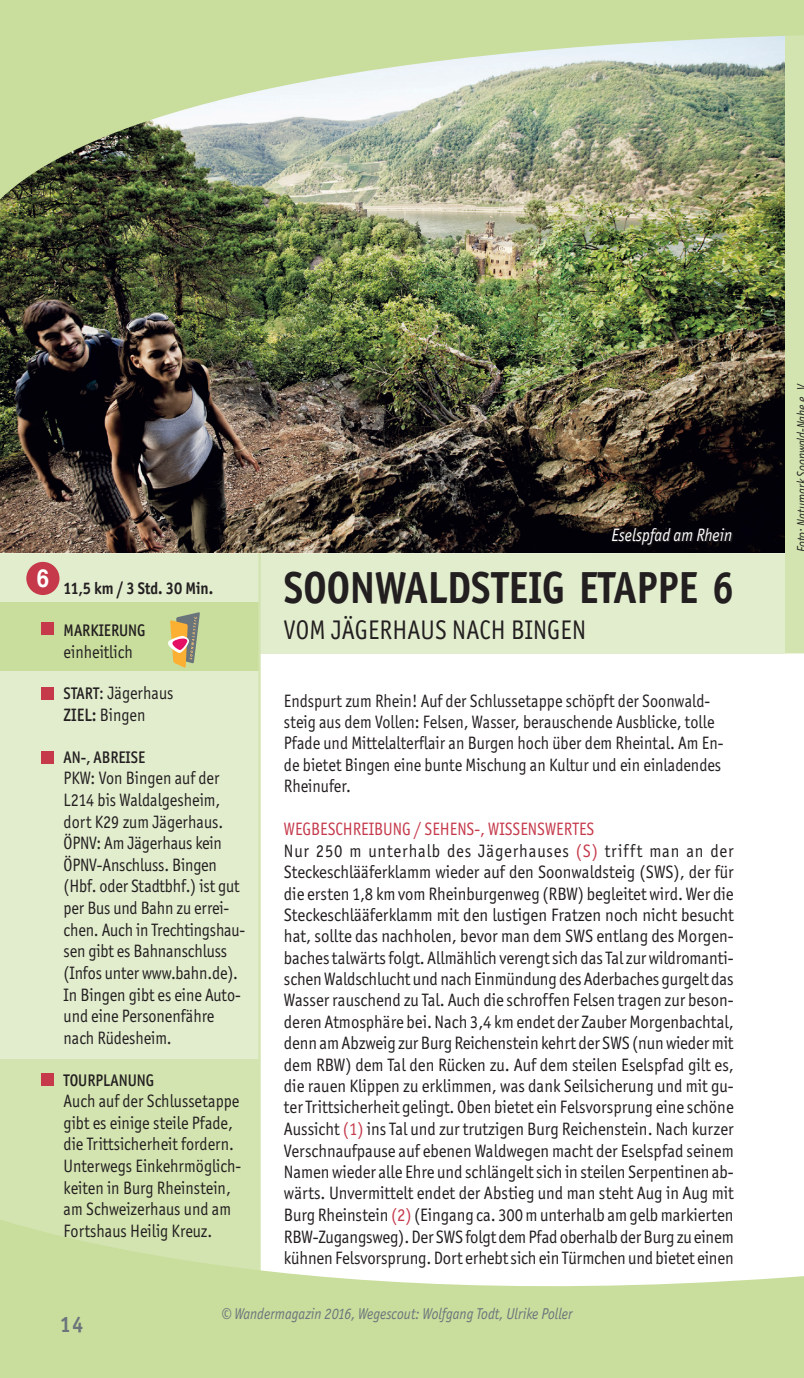
<style>
.page{position:relative;width:804px;height:1378px;background:#fff}
.page>*{position:absolute;margin:0;border:0;box-sizing:border-box;transform-origin:0 0}
.t1{font:700 45px "Officina Sans ITC Std";color:#231f20;scale:.9 1}
.t2{font:27px "Officina Sans ITC Std";letter-spacing:.01em;color:#231f20;scale:.9 1}
.t3{font:700 24.75px "Helvetica";color:#fff;scale:.9 1}
.t4{font:700 22.5px "Officina Sans ITC Std";color:#6a757b;scale:.9 1}
.t5{font:18px/21.4px "Officina Sans ITC Std";color:#231f20;scale:.93 1}
.t6{font:18px/21.6px "Officina Sans ITC Std";color:#231f20;scale:.9 1}
.t7{font:italic 18px "Officina Sans ITC Std";color:#fff;scale:.9 1}
.t8{font:500 16.88px "Officina Sans ITC Std";color:#231f20;scale:.9 1}
.t9{font:700 16.88px "Officina Sans ITC Std";color:#231f20;scale:.9 1}
.t10{font:italic 15.75px "Officina Sans ITC Std";color:#6a757b;scale:.9 1}
.t11{font:italic 13.5px "Officina Sans ITC Std";color:#231f20;scale:.9 1}
.s1{font-weight:500;font-size:16.88px}
.s2{font-weight:500}
.s3{color:#c5394b}
.s4{font-style:normal}
</style>
<div class="page">
<div style="left:751px;top:2px;width:53px;height:651px;background:#d3e4b0"></div>
<div style="left:0;top:818px;width:258px;height:499px;background:#d3e4b0"></div>
<div style="left:64px;top:551px;width:720px;height:102px;background:#e2edce"></div>
<div style="left:0;top:552px;width:258px;height:506px;background:#e2edce"></div>
<div style="left:0;top:602px;width:258px;height:69px;background:#c9de9d"></div>
<hr style="left:0;top:551px;width:784px;height:2px;background:#fff">
<div style="left:41px;top:622px;width:13px;height:13px;background:#c5394b"></div>
<div style="left:41px;top:687px;width:13px;height:13px;background:#c5394b"></div>
<img style="left:0;top:270px;width:784px;height:282px">
<div style="left:41px;top:1073px;width:13px;height:12px;background:#c5394b"></div>
<hr style="left:258px;top:553px;width:3px;height:735px;background:#d3e4b0">
<div style="left:26px;top:562px;width:33px;height:33px;background:#c5394b;border-radius:50%"></div>
<svg style="left:0;top:1200px;width:804px;height:178px;fill:#c9de9d"></svg>
<img style="left:0;top:0;width:804px;height:270px">
<div style="left:41px;top:751px;width:13px;height:12px;background:#c5394b"></div>
<svg style="left:168px;top:612px;width:32px;height:56px"></svg>
<svg style="left:612px;top:528px;width:121px;height:19px;background:#0a080d"></svg>
<h3 class="t3" style="left:37px;top:558px;width:15px">6</h3>
<p class="t9" style="left:64px;top:578px;width:168px">11,5 km / 3 Std. 30 Min.</p>
<p class="t8" style="left:64px;top:620px;width:92px">MARKIERUNG</p>
<p class="t6" style="left:64px;top:640px;width:78px">einheitlich</p>
<p class="t6" style="left:64px;top:682px;width:124px"><span class="s1">START</span>: Jägerhaus<br><span class="s2">ZIEL:</span> Bingen</p>
<p class="t8" style="left:64px;top:747px;width:92px">AN-, ABREISE</p>
<p class="t6" style="left:64px;top:767px;width:203px">PKW: Von Bingen auf der<br>L214 bis Waldalgesheim, dort K29 zum Jägerhaus.<br>ÖPNV: Am Jägerhaus kein<br>ÖPNV-Anschluss. Bingen (Hbf. oder Stadtbhf.) ist gut per Bus und Bahn zu errei&shy;chen. Auch in Trechtingshau&shy;sen gibt es Bahnanschluss (Infos unter www.bahn.de).<br>In Bingen gibt es eine Auto&shy;und eine Personenfähre nach Rüdesheim.</p>
<p class="t8" style="left:64px;top:1070px;width:102px">TOURPLANUNG</p>
<p class="t6" style="left:64px;top:1090px;width:199px">Auch auf der Schlussetappe gibt es einige steile Pfade, die Trittsicherheit fordern.<br>Unterwegs Einkehrmöglich&shy;keiten in Burg Rheinstein, am Schweizerhaus und am<br>Fortshaus Heilig Kreuz.</p>
<p class="t7" style="left:611px;top:525px;width:136px">Eselspfad am Rhein</p>
<h1 class="t1" style="left:284px;top:559px;width:501px">SOONWALDSTEIG ETAPPE 6</h1>
<h2 class="t2" style="left:284px;top:614px;width:337px">VOM JÄGERHAUS NACH BINGEN</h2>
<p class="t6" style="left:284px;top:690px;width:490px">Endspurt zum Rhein! Auf der Schlussetappe schöpft der Soonwald&shy;steig aus dem Vollen: Felsen, Wasser, berauschende Ausblicke, tolle Pfade und Mittelalterflair an Burgen hoch über dem Rheintal. Am En&shy;de bietet Bingen eine bunte Mischung an Kultur und ein einladendes Rheinufer.</p>
<p class="t5" style="left:284px;top:818px;width:485px"><span class="s3">WEGBESCHREIBUNG / SEHENS-, WISSENSWERTES<br></span>Nur 250 m unterhalb des Jägerhauses <span class="s3">(S)</span> trifft man an der Steckeschlääferklamm wieder auf den Soonwaldsteig (SWS), der für die ersten 1,8 km vom Rheinburgenweg (RBW) begleitet wird. Wer die Steckeschlääferklamm mit den lustigen Fratzen noch nicht besucht hat, sollte das nachholen, bevor man dem SWS entlang des Morgen&shy;baches talwärts folgt. Allmählich verengt sich das Tal zur wildromanti&shy;schen Waldschlucht und nach Einmündung des Aderbaches gurgelt das Wasser rauschend zu Tal. Auch die schroffen Felsen tragen zur beson&shy;deren Atmosphäre bei. Nach 3,4 km endet der Zauber Morgenbachtal, denn am Abzweig zur Burg Reichenstein kehrt der SWS (nun wieder mit dem RBW) dem Tal den Rücken zu. Auf dem steilen Eselspfad gilt es, die rauen Klippen zu erklimmen, was dank Seilsicherung und mit gu&shy;ter Trittsicherheit gelingt. Oben bietet ein Felsvorsprung eine schöne Aussicht <span class="s3">(1)</span> ins Tal und zur trutzigen Burg Reichenstein. Nach kurzer Verschnaufpause auf ebenen Waldwegen macht der Eselspfad seinem Namen wieder alle Ehre und schlängelt sich in steilen Serpentinen ab&shy;wärts. Unvermittelt endet der Abstieg und man steht Aug in Aug mit Burg Rheinstein <span class="s3">(2)</span> (Eingang ca. 300 m unterhalb am gelb markierten RBW-Zugangsweg). Der SWS folgt dem Pfad oberhalb der Burg zu einem kühnen Felsvorsprung. Dort erhebt sich ein Türmchen und bietet einen</p>
<p class="t4" style="left:60px;top:1310px;width:27px">14</p>
<p class="t10" style="left:222px;top:1305px;width:391px"><span class="s4">©</span> Wandermagazin 2016, Wegescout: Wolfgang Todt, Ulrike Poller</p>
<p class="t11" style="left:794px;top:552px;width:188px;rotate:-90deg">Foto: Natur ark Soonwald-Nahe e V</p>
</div>
